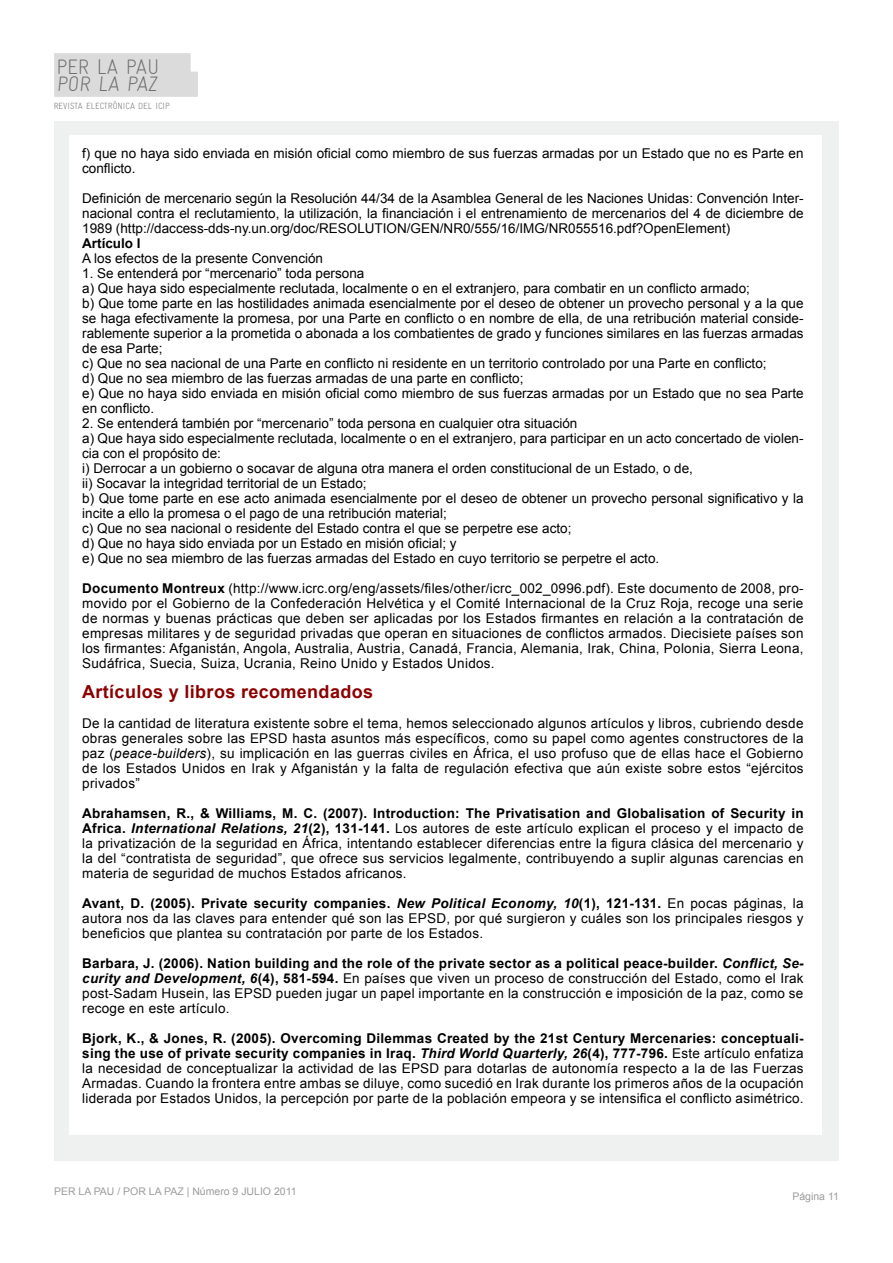
<style>
.page{position:relative;width:893px;height:1263px;background:#fff}
.page>*{position:absolute;margin:0;border:0;box-sizing:border-box;transform-origin:0 0}
.t1{font:300 21px/17.5px "Gravur Condensed";color:#6e6e70}
.t2{font:700 18px "Arial";letter-spacing:.02em;color:#8c0100}
.t3{font:13.5px/15px "Arial";color:#000;text-align:justify}
.t4{font:700 13.5px "Arial";color:#000}
.t5{font:10.5px "Arial";color:#9c9c9e}
.t6{font:300 9px "Gravur Condensed";color:#6e6e70}
.s1{font-weight:700}
.s2{font-style:italic}
.s3{font-weight:700;font-style:italic}
</style>
<div class="page">
<div style="left:54px;top:122px;width:785px;height:1039px;background:#eff0f0"></div>
<div style="left:69px;top:135px;width:752px;height:999px;background:#fff"></div>
<div style="left:54px;top:53px;width:136px;height:22px;background:#dbdbdb"></div>
<div style="left:54px;top:72px;width:144px;height:25px;background:#dbdbdb"></div>
<h1 class="t1" style="left:56px;top:58px;width:105px">PER LA PAU<br>POR LA PAZ</h1>
<p class="t6" style="left:54px;top:101px;width:117px">REVISTA ELECTRÓNICA DEL ICIP</p>
<p class="t3" style="left:82px;top:146px;width:723px">f) que no haya sido enviada en misión oficial como miembro de sus fuerzas armadas por un Estado que no es Parte en conflicto.</p>
<p class="t3" style="left:82px;top:191px;width:723px">Definición de mercenario según la Resolución 44/34 de la Asamblea General de les Naciones Unidas: Convención Inter&shy;nacional contra el reclutamiento, la utilización, la financiación i el entrenamiento de mercenarios del 4 de diciembre de 1989 (http://daccess-dds-ny.un.org/doc/RESOLUTION/GEN/NR0/555/16/IMG/NR055516.pdf?OpenElement)</p>
<p class="t4" style="left:82px;top:235px;width:60px">Artículo I</p>
<p class="t3" style="left:82px;top:251px;width:242px">A los efectos de la presente Convención</p>
<p class="t3" style="left:82px;top:266px;width:723px;text-align:left">1. Se entenderá por “mercenario” toda persona<br>a) Que haya sido especialmente reclutada, localmente o en el extranjero, para combatir en un conflicto armado;<br>b) Que tome parte en las hostilidades animada esencialmente por el deseo de obtener un provecho personal y a la que se haga efectivamente la promesa, por una Parte en conflicto o en nombre de ella, de una retribución material conside&shy;rablemente superior a la prometida o abonada a los combatientes de grado y funciones similares en las fuerzas armadas de esa Parte;<br>c) Que no sea nacional de una Parte en conflicto ni residente en un territorio controlado por una Parte en conflicto;<br>d) Que no sea miembro de las fuerzas armadas de una parte en conflicto;<br>e) Que no haya sido enviada en misión oficial como miembro de sus fuerzas armadas por un Estado que no sea Parte en conflicto.</p>
<p class="t3" style="left:82px;top:416px;width:723px;text-align:left">2. Se entenderá también por “mercenario” toda persona en cualquier otra situación<br>a) Que haya sido especialmente reclutada, localmente o en el extranjero, para participar en un acto concertado de violen&shy;cia con el propósito de:<br>i) Derrocar a un gobierno o socavar de alguna otra manera el orden constitucional de un Estado, o de,<br>ii) Socavar la integridad territorial de un Estado;<br>b) Que tome parte en ese acto animada esencialmente por el deseo de obtener un provecho personal significativo y la incite a ello la promesa o el pago de una retribución material;<br>c) Que no sea nacional o residente del Estado contra el que se perpetre ese acto;<br>d) Que no haya sido enviada por un Estado en misión oficial; y<br>e) Que no sea miembro de las fuerzas armadas del Estado en cuyo territorio se perpetre el acto.</p>
<p class="t3" style="left:82px;top:581px;width:723px"><span class="s1">Documento Montreux</span> (http://www.icrc.org/eng/assets/files/other/icrc_002_0996.pdf). Este documento de 2008, pro&shy;movido por el Gobierno de la Confederación Helvética y el Comité Internacional de la Cruz Roja, recoge una serie de normas y buenas prácticas que deben ser aplicadas por los Estados firmantes en relación a la contratación de empresas militares y de seguridad privadas que operan en situaciones de conflictos armados. Diecisiete países son los firmantes: Afganistán, Angola, Australia, Austria, Canadá, Francia, Alemania, Irak, China, Polonia, Sierra Leona, Sudáfrica, Suecia, Suiza, Ucrania, Reino Unido y Estados Unidos.</p>
<h2 class="t2" style="left:82px;top:680px;width:292px">Artículos y libros recomendados</h2>
<p class="t3" style="left:82px;top:716px;width:723px">De la cantidad de literatura existente sobre el tema, hemos seleccionado algunos artículos y libros, cubriendo desde obras generales sobre las EPSD hasta asuntos más específicos, como su papel como agentes constructores de la paz (<span class="s2">peace-builders</span>), su implicación en las guerras civiles en África, el uso profuso que de ellas hace el Gobierno de los Estados Unidos en Irak y Afganistán y la falta de regulación efectiva que aún existe sobre estos “ejércitos privados”</p>
<p class="t3" style="left:82px;top:806px;width:723px"><span class="s1">Abrahamsen, R., &amp; Williams, M. C. (2007). Introduction: The Privatisation and Globalisation of Security in Africa.</span> <span class="s3">International Relations, 21</span><span class="s1">(2), 131-141.</span> Los autores de este artículo explican el proceso y el impacto de la privatización de la seguridad en África, intentando establecer diferencias entre la figura clásica del mercenario y la del “contratista de seguridad”, que ofrece sus servicios legalmente, contribuyendo a suplir algunas carencias en materia de seguridad de muchos Estados africanos.</p>
<p class="t3" style="left:82px;top:896px;width:723px"><span class="s1">Avant, D. (2005). Private security companies.</span> <span class="s3">New Political Economy, 10</span><span class="s1">(1), 121-131.</span> En pocas páginas, la autora nos da las claves para entender qué son las EPSD, por qué surgieron y cuáles son los principales riesgos y beneficios que plantea su contratación por parte de los Estados.</p>
<p class="t3" style="left:82px;top:956px;width:723px"><span class="s1">Barbara, J. (2006). Nation building and the role of the private sector as a political peace-builder.</span> <span class="s3">Conflict, Se&shy;curity and Development, 6</span><span class="s1">(4), 581-594.</span> En países que viven un proceso de construcción del Estado, como el Irak post-Sadam Husein, las EPSD pueden jugar un papel importante en la construcción e imposición de la paz, como se recoge en este artículo.</p>
<p class="t3" style="left:82px;top:1031px;width:723px"><span class="s1">Bjork, K., &amp; Jones, R. (2005). Overcoming Dilemmas Created by the 21st Century Mercenaries: conceptuali&shy;sing the use of private security companies in Iraq.</span> <span class="s3">Third World Quarterly, 26</span><span class="s1">(4), 777-796.</span> Este artículo enfatiza la necesidad de conceptualizar la actividad de las EPSD para dotarlas de autonomía respecto a la de las Fuerzas Armadas. Cuando la frontera entre ambas se diluye, como sucedió en Irak durante los primeros años de la ocupación liderada por Estados Unidos, la percepción por parte de la población empeora y se intensifica el conflicto asimétrico.</p>
<p class="t5" style="left:54px;top:1184px;width:244px">PER LA PAU / POR LA PAZ | Número 9 JULIO 2011</p>
<p class="t5" style="left:792px;top:1189px;width:48px">Página 11</p>
</div>
